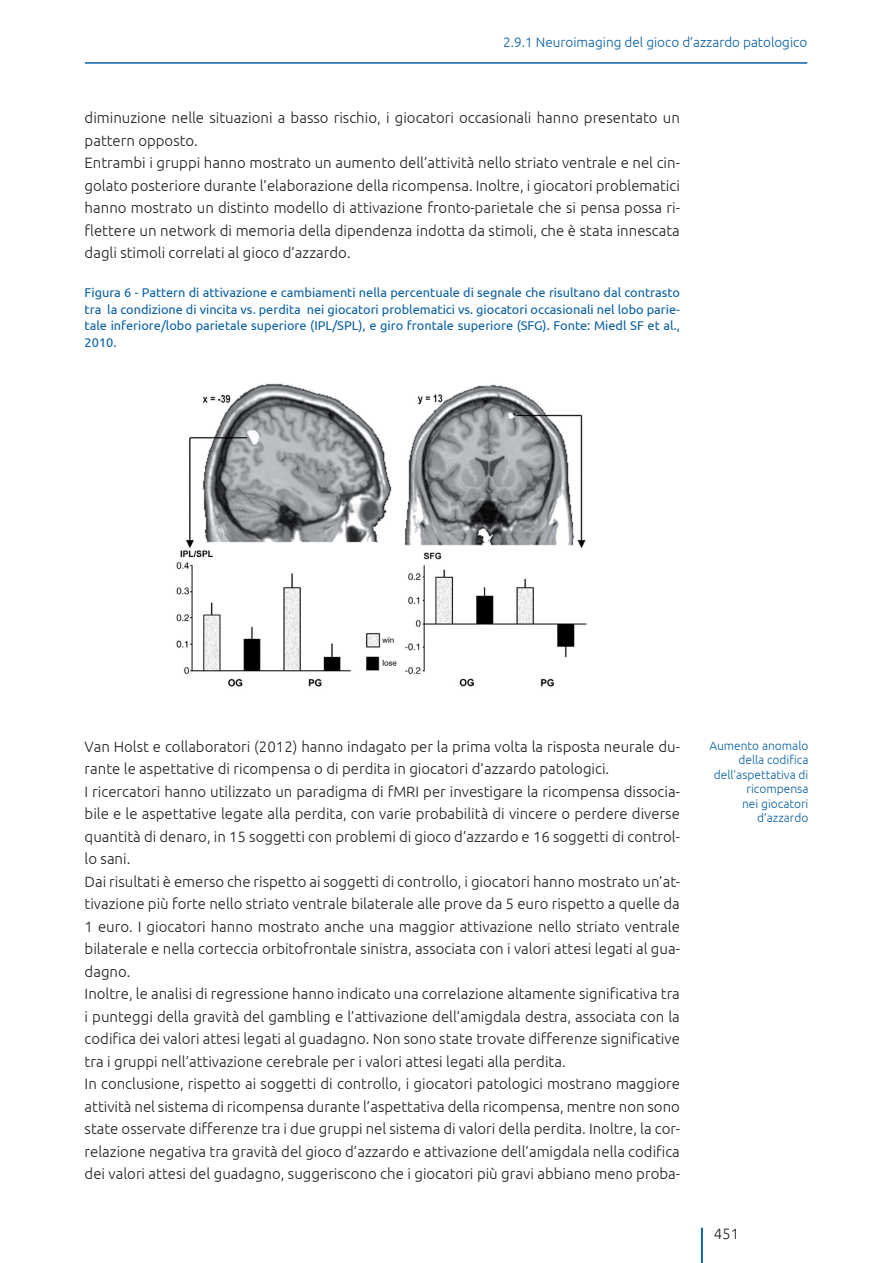
<style>
.page{position:relative;width:893px;height:1263px;background:#fff}
.page>*{position:absolute;margin:0;border:0;box-sizing:border-box;transform-origin:0 0}
.Txt{font:300 15px/22.5px "Ubuntu";color:#231f20;text-align:justify}
.t1{font:300 13.5px "Ubuntu";color:#095fa3}
.Fig_Tab{font:12.75px/16.5px "Ubuntu";color:#095fa3;text-align:justify}
.Chiosa_dx{font:300 12px/14.4px "Ubuntu";color:#095fa3;text-align:right}
</style>
<div class="page">
<hr style="left:701px;top:1228px;width:1px;height:35px;background:#095fa3">
<hr style="left:702px;top:1228px;width:1px;height:35px;background:#095fa3">
<hr style="left:85px;top:62px;width:722px;height:2px;background:#095fa3">
<img style="left:176px;top:383px;width:411px;height:304px">
<p class="t1" style="left:503px;top:34px;width:305px">2.9.1 Neuroimaging del gioco d’azzardo patologico</p>
<p class="Txt" style="left:85px;top:106px;width:597px">diminuzione nelle situazioni a basso rischio, i giocatori occasionali hanno presentato un pattern opposto.</p>
<p class="Txt" style="left:85px;top:151px;width:597px">Entrambi i gruppi hanno mostrato un aumento dell’attività nello striato ventrale e nel cin&shy;golato posteriore durante l’elaborazione della ricompensa. Inoltre, i giocatori problematici hanno mostrato un distinto modello di attivazione fronto-parietale che si pensa possa ri&shy;flettere un network di memoria della dipendenza indotta da stimoli, che è stata innescata dagli stimoli correlati al gioco d’azzardo.</p>
<p class="Fig_Tab" style="left:85px;top:284px;width:597px">Figura 6 - Pattern di attivazione e cambiamenti nella percentuale di segnale che risultano dal contrasto tra la condizione di vincita vs. perdita nei giocatori problematici vs. giocatori occasionali nel lobo parie&shy;tale inferiore/lobo parietale superiore (IPL/SPL), e giro frontale superiore (SFG). Fonte: Miedl SF et al., 2010.</p>
<p class="Txt" style="left:85px;top:735px;width:597px">Van Holst e collaboratori (2012) hanno indagato per la prima volta la risposta neurale du&shy;rante le aspettative di ricompensa o di perdita in giocatori d’azzardo patologici.</p>
<p class="Txt" style="left:85px;top:780px;width:597px">I ricercatori hanno utilizzato un paradigma di fMRI per investigare la ricompensa dissocia&shy;bile e le aspettative legate alla perdita, con varie probabilità di vincere o perdere diverse quantità di denaro, in 15 soggetti con problemi di gioco d’azzardo e 16 soggetti di control&shy;lo sani.</p>
<p class="Txt" style="left:85px;top:870px;width:597px">Dai risultati è emerso che rispetto ai soggetti di controllo, i giocatori hanno mostrato un’at&shy;tivazione più forte nello striato ventrale bilaterale alle prove da 5 euro rispetto a quelle da 1 euro. I giocatori hanno mostrato anche una maggior attivazione nello striato ventrale bilaterale e nella corteccia orbitofrontale sinistra, associata con i valori attesi legati al gua&shy;dagno.</p>
<p class="Txt" style="left:85px;top:982px;width:597px">Inoltre, le analisi di regressione hanno indicato una correlazione altamente significativa tra i punteggi della gravità del gambling e l’attivazione dell’amigdala destra, associata con la codifica dei valori attesi legati al guadagno. Non sono state trovate differenze significative tra i gruppi nell’attivazione cerebrale per i valori attesi legati alla perdita.</p>
<p class="Txt" style="left:85px;top:1072px;width:597px">In conclusione, rispetto ai soggetti di controllo, i giocatori patologici mostrano maggiore attività nel sistema di ricompensa durante l’aspettativa della ricompensa, mentre non sono state osservate differenze tra i due gruppi nel sistema di valori della perdita. Inoltre, la cor&shy;relazione negativa tra gravità del gioco d’azzardo e attivazione dell’amigdala nella codifica dei valori attesi del guadagno, suggeriscono che i giocatori più gravi abbiano meno proba-</p>
<p class="Chiosa_dx" style="left:709px;top:738px;width:101px">Aumento anomalo della codifica dell’aspettativa di ricompensa</p>
<p class="Chiosa_dx" style="left:742px;top:796px;width:68px">nei giocatori</p>
<p class="Chiosa_dx" style="left:757px;top:810px;width:53px">d’azzardo</p>
<p class="Txt" style="left:714px;top:1222px;width:27px">451</p>
</div>
